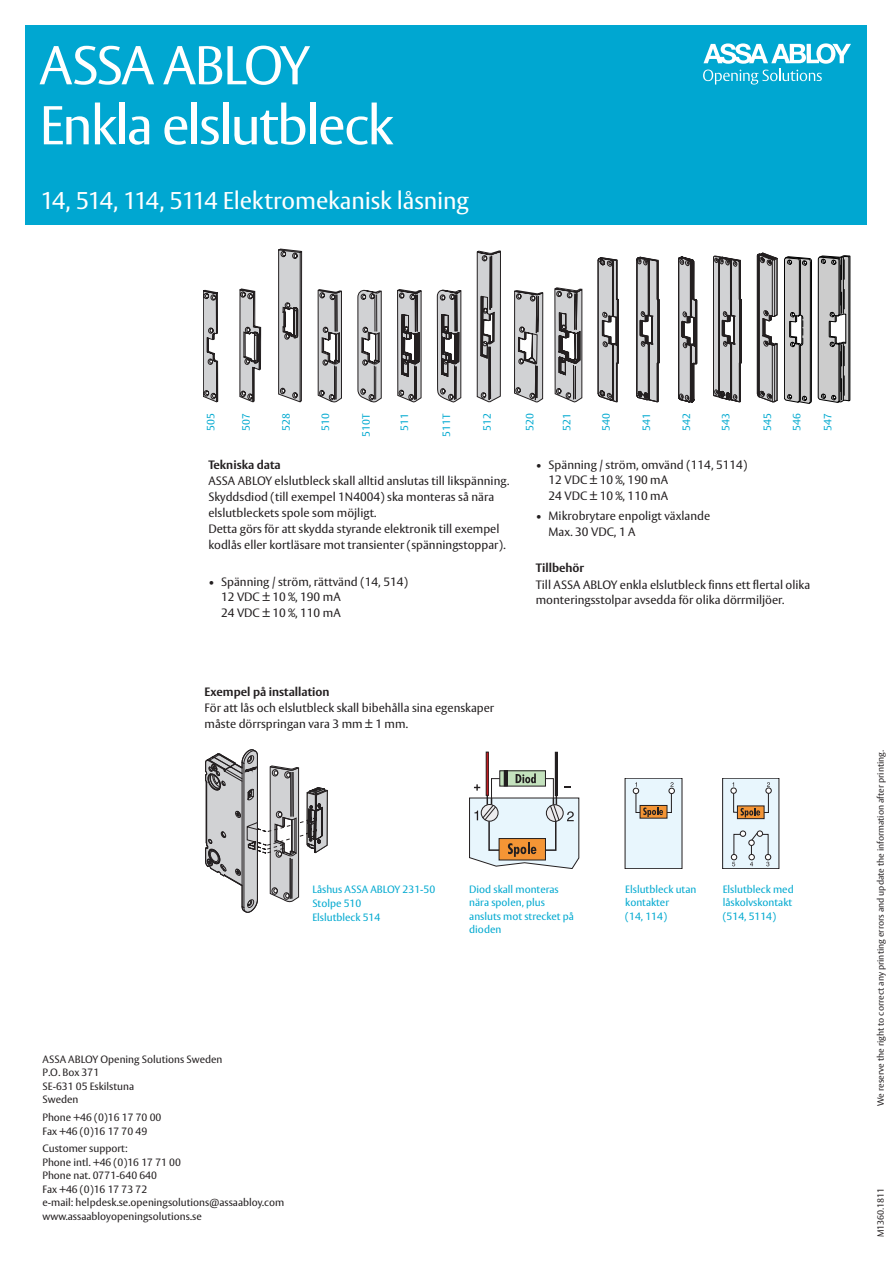
<style>
.page{position:relative;width:893px;height:1263px;background:#fff}
.page>*{position:absolute;margin:0;border:0;box-sizing:border-box;transform-origin:0 0}
.Huvudrubrik_framsida{font:54px "ASSA Vesta";letter-spacing:-.04em;color:#fff}
.Underrubrik_framsida{font:24px "ASSA Vesta";letter-spacing:-.01em;color:#fff}
.Brödtext{font:12px/15.8px "ASSA Vesta";color:#231f20}
.Punktlista{font:12px/15.8px "ASSA Vesta";color:#231f20}
.Brödtext_rubrik{font:700 12px "ASSA Vesta";color:#231f20}
.t1{font:10.5px/13.5px "ASSA Vesta";color:#231f20}
.Bildtext{font:10.5px/13.5px "ASSA Vesta";color:#00a9d0}
.Brödtext-2{font:9px "ASSA Vesta";color:#231f20}
</style>
<div class="page">
<div style="left:26px;top:26px;width:841px;height:199px;background:#00a7d1"></div>
<svg style="left:703px;top:43px;width:148px;height:42px"></svg>
<svg style="left:784px;top:256px;width:28px;height:148px;background:#a1a1a1"></svg>
<svg style="left:818px;top:255px;width:32px;height:148px;background:#9f9f9f"></svg>
<svg style="left:239px;top:288px;width:22px;height:114px"></svg>
<svg style="left:203px;top:290px;width:15px;height:112px;background:#a09fa1"></svg>
<svg style="left:278px;top:249px;width:24px;height:153px;background:#aaaaab"></svg>
<svg style="left:317px;top:289px;width:25px;height:113px;background:#a1a1a2"></svg>
<svg style="left:397px;top:289px;width:25px;height:113px;background:#8b8a8b"></svg>
<svg style="left:514px;top:290px;width:29px;height:112px;background:#a9a9aa"></svg>
<svg style="left:554px;top:287px;width:28px;height:115px;background:#989798"></svg>
<svg style="left:476px;top:250px;width:25px;height:152px;background:#a09fa1"></svg>
<svg style="left:357px;top:290px;width:25px;height:112px;background:#a6a5a7"></svg>
<svg style="left:437px;top:290px;width:25px;height:112px;background:#8d8c8d"></svg>
<svg style="left:598px;top:257px;width:21px;height:145px;background:#9d9c9e"></svg>
<svg style="left:636px;top:257px;width:24px;height:145px;background:#959596"></svg>
<svg style="left:678px;top:256px;width:19px;height:146px;background:#8f8d8f"></svg>
<svg style="left:713px;top:255px;width:29px;height:147px;background:#989798"></svg>
<svg style="left:757px;top:252px;width:20px;height:150px;background:#969596"></svg>
<div style="left:500px;top:771px;width:45px;height:15px;background:#c4e2bd"></div>
<div style="left:499px;top:770px;width:47px;height:16px;border:1px solid #231f20"></div>
<div style="left:504px;top:771px;width:3px;height:15px;border:1px solid #231f20"></div>
<div style="left:486px;top:752px;width:3px;height:44px;border:1px solid #231f20"></div>
<div style="left:555px;top:752px;width:3px;height:44px;border:1px solid #231f20"></div>
<svg style="left:469px;top:773px;width:110px;height:96px"></svg>
<div style="left:625px;top:778px;width:57px;height:91px;background:#e8f6fd"></div>
<svg style="left:633px;top:782px;width:42px;height:35px"></svg>
<div style="left:723px;top:778px;width:56px;height:91px;background:#e8f6fd"></div>
<div style="left:722px;top:778px;width:57px;height:91px;border:1px solid #231f20"></div>
<svg style="left:731px;top:831px;width:40px;height:35px"></svg>
<svg style="left:737px;top:817px;width:27px;height:2px"></svg>
<svg style="left:731px;top:782px;width:41px;height:35px"></svg>
<svg style="left:205px;top:749px;width:123px;height:164px"></svg>
<p class="Huvudrubrik_framsida" style="left:39px;top:33px;width:272px">ASSA ABLOY</p>
<p class="Huvudrubrik_framsida" style="left:39px;top:93px;width:355px">Enkla elslutbleck</p>
<p class="Underrubrik_framsida" style="left:40px;top:186px;width:430px">14, 514, 114, 5114 Elektromekanisk låsning</p>
<p class="Bildtext" style="left:360px;top:437px;width:24px;rotate:-90deg">510T</p>
<p class="Bildtext" style="left:440px;top:437px;width:24px;rotate:-90deg">511T</p>
<p class="Bildtext" style="left:319px;top:431px;width:19px;rotate:-90deg">510</p>
<p class="Bildtext" style="left:719px;top:431px;width:19px;rotate:-90deg">543</p>
<p class="Bildtext" style="left:761px;top:431px;width:19px;rotate:-90deg">545</p>
<p class="Bildtext" style="left:791px;top:431px;width:19px;rotate:-90deg">546</p>
<p class="Bildtext" style="left:821px;top:431px;width:19px;rotate:-90deg">547</p>
<p class="Bildtext" style="left:204px;top:431px;width:19px;rotate:-90deg">505</p>
<p class="Bildtext" style="left:240px;top:431px;width:19px;rotate:-90deg">507</p>
<p class="Bildtext" style="left:280px;top:431px;width:19px;rotate:-90deg">528</p>
<p class="Bildtext" style="left:481px;top:431px;width:19px;rotate:-90deg">512</p>
<p class="Bildtext" style="left:524px;top:431px;width:19px;rotate:-90deg">520</p>
<p class="Bildtext" style="left:561px;top:431px;width:19px;rotate:-90deg">521</p>
<p class="Bildtext" style="left:600px;top:431px;width:19px;rotate:-90deg">540</p>
<p class="Bildtext" style="left:640px;top:431px;width:19px;rotate:-90deg">541</p>
<p class="Bildtext" style="left:680px;top:431px;width:19px;rotate:-90deg">542</p>
<p class="Bildtext" style="left:398px;top:431px;width:19px;rotate:-90deg">511</p>
<p class="Brödtext_rubrik" style="left:208px;top:457px;width:74px">Tekniska data</p>
<p class="Brödtext" style="left:208px;top:473px;width:302px">ASSA ABLOY elslutbleck skall alltid anslutas till likspänning.</p>
<p class="Brödtext" style="left:208px;top:490px;width:287px">Skyddsdiod (till exempel 1N4004) ska monteras så nära elslutbleckets spole som möjligt.</p>
<p class="Brödtext" style="left:208px;top:522px;width:299px">Detta görs för att skydda styrande elektronik till exempel kodlås eller kortläsare mot transienter (spänningstoppar).</p>
<p class="Punktlista" style="left:221px;top:574px;width:188px;text-indent:-13px">• Spänning / ström, rättvänd (14, 514)<br>12 VDC ± 10 %, 190 mA<br>24 VDC ± 10 %, 110 mA</p>
<p class="Punktlista" style="left:549px;top:457px;width:200px;text-indent:-13px">• Spänning / ström, omvänd (114, 5114)<br>12 VDC ± 10 %, 190 mA<br>24 VDC ± 10 %, 110 mA</p>
<p class="Punktlista" style="left:549px;top:508px;width:163px;text-indent:-13px">• Mikrobrytare enpoligt växlande<br>Max. 30 VDC, 1 A</p>
<p class="Brödtext_rubrik" style="left:536px;top:561px;width:50px">Tillbehör</p>
<p class="Brödtext" style="left:536px;top:577px;width:276px">Till ASSA ABLOY enkla elslutbleck finns ett flertal olika monteringsstolpar avsedda för olika dörrmiljöer.</p>
<p class="Brödtext_rubrik" style="left:205px;top:684px;width:127px">Exempel på installation</p>
<p class="Brödtext" style="left:205px;top:701px;width:291px">För att lås och elslutbleck skall bibehålla sina egenskaper måste dörrspringan vara 3 mm ± 1 mm.</p>
<p class="Bildtext" style="left:312px;top:883px;width:124px">Låshus ASSA ABLOY 231-50</p>
<p class="Bildtext" style="left:312px;top:897px;width:50px">Stolpe 510</p>
<p class="Bildtext" style="left:312px;top:911px;width:70px">Elslutbleck 514</p>
<p class="Bildtext" style="left:469px;top:883px;width:106px">Diod skall monteras nära spolen, plus ansluts mot strecket på dioden</p>
<p class="t1" style="left:43px;top:1053px;width:182px">ASSA ABLOY Opening Solutions Sweden<br>P.O. Box 371<br>SE-631 05 Eskilstuna<br>Sweden</p>
<p class="t1" style="left:43px;top:1111px;width:120px">Phone +46 (0)16 17 70 00<br>Fax +46 (0)16 17 70 49</p>
<p class="t1" style="left:43px;top:1142px;width:243px">Customer support:<br>Phone intl. +46 (0)16 17 71 00<br>Phone nat. 0771-640 640<br>Fax +46 (0)16 17 73 72<br>e-mail: helpdesk.se.openingsolutions@assaabloy.com www.assaabloyopeningsolutions.se</p>
<p class="Bildtext" style="left:625px;top:883px;width:73px">Elslutbleck utan kontakter<br>(14, 114)</p>
<p class="Bildtext" style="left:723px;top:883px;width:73px">Elslutbleck med låskolvskontakt (514, 5114)</p>
<p class="Brödtext-2" style="left:875px;top:1106px;width:357px;rotate:-90deg">We reserve the right to correct any printing errors and update the information after printing.</p>
<p class="Brödtext-2" style="left:875px;top:1237px;width:51px;rotate:-90deg">M1360.1811</p>
</div>
